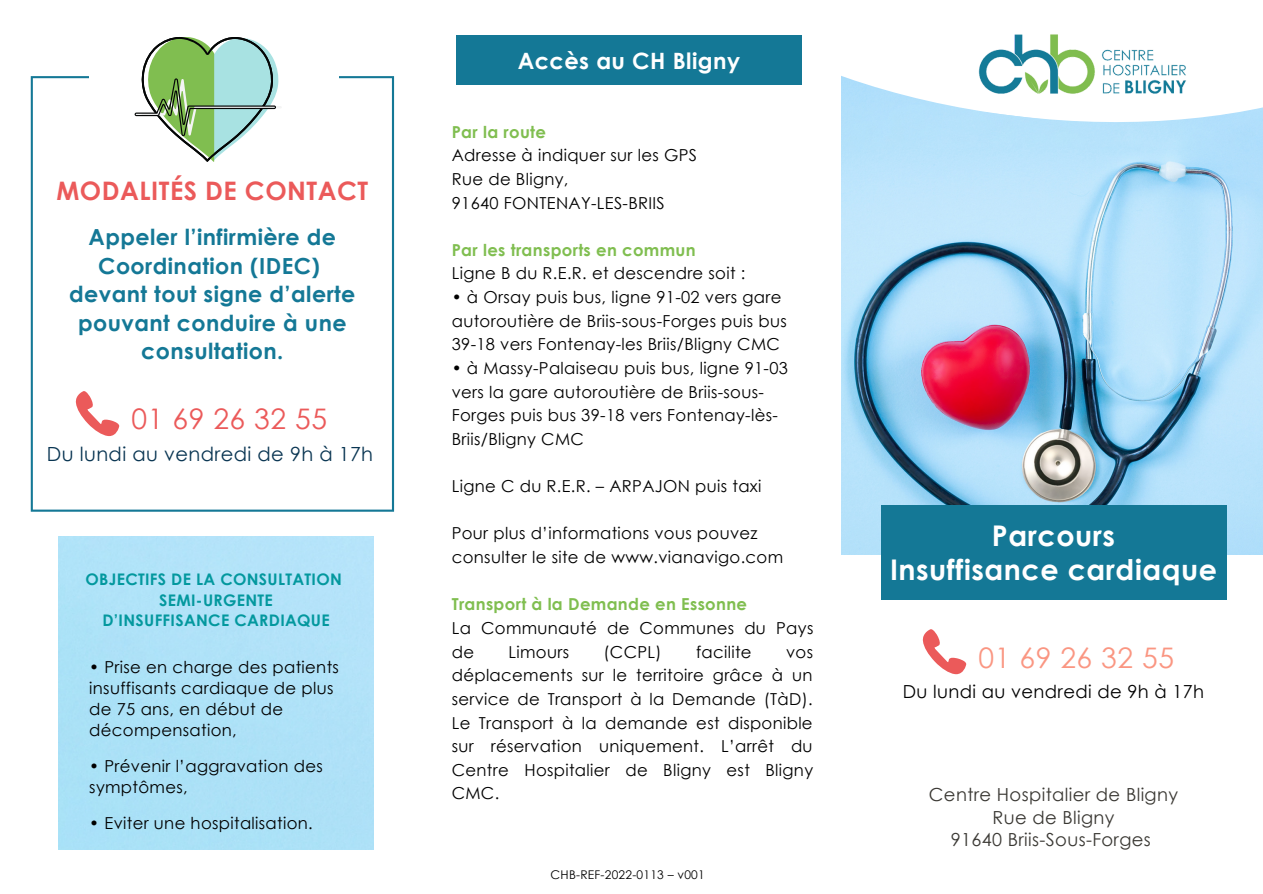
<style>
.page{position:relative;width:1263px;height:894px;background:#fff}
.page>*{position:absolute;margin:0;border:0;box-sizing:border-box;transform-origin:0 0}
.t1{font:700 28.5px/34.8px "Century Gothic";letter-spacing:.02em;color:#fff;text-align:center}
.t2{font:28.35px "Century Gothic";letter-spacing:.02em;color:#fa9682}
.t3{font:28.35px "Century Gothic";letter-spacing:.02em;color:#eb5a5a}
.t4{font:700 25.5px "Century Gothic";letter-spacing:.02em;color:#eb5a5a}
.t5{font:700 22.5px "Century Gothic";letter-spacing:.02em;color:#fff}
.t6{font:700 22.2px/28.5px "Century Gothic";letter-spacing:.02em;color:#147896;text-align:center}
.t7{font:19.5px "Century Gothic";letter-spacing:.02em;color:#093552}
.t8{font:18px/22.5px "Century Gothic";letter-spacing:.02em;color:#3a3833;text-align:center}
.t9{font:18px "Century Gothic";letter-spacing:.02em;color:#000}
.t10{font:16.5px/23.5px "Century Gothic";letter-spacing:.02em;color:#000}
.t11{font:700 16.5px "Century Gothic";letter-spacing:.02em;color:#80be50}
.t12{font:700 15.9px/20.5px "Century Gothic";letter-spacing:.02em;color:#03989e;text-align:center}
.t13{font:12px "Century Gothic";letter-spacing:.02em;color:#000}
</style>
<div class="page">
<img style="left:842px;top:169px;width:420px;height:386px">
<svg style="left:923px;top:629px;width:43px;height:45px"></svg>
<svg style="left:571px;top:35px;width:692px;height:134px"></svg>
<img style="left:973px;top:34px;width:220px;height:72px">
<div style="left:881px;top:505px;width:345px;height:94px;background:#147896"></div>
<svg style="left:31px;top:76px;width:363px;height:435px"></svg>
<div style="left:89px;top:49px;width:250px;height:55px;background:#fff"></div>
<svg style="left:135px;top:37px;width:147px;height:125px"></svg>
<svg style="left:76px;top:391px;width:43px;height:45px"></svg>
<div style="left:456px;top:36px;width:346px;height:49px;background:#147896"></div>
<h3 class="t4" style="left:56px;top:174px;width:313px">MODALITÉS DE CONTACT</h3>
<h3 class="t6" style="left:69px;top:222px;width:288px">Appeler l’infirmière de<br>Coordination (IDEC) devant tout signe d’alerte pouvant conduire à une consultation.</h3>
<h2 class="t3" style="left:132px;top:401px;width:197px">01 69 26 32 55</h2>
<p class="t7" style="left:47px;top:441px;width:328px">Du lundi au vendredi de 9h à 17h</p>
<p class="t12" style="left:85px;top:568px;width:258px">OBJECTIFS DE LA CONSULTATION<br>SEMI-URGENTE<br>D’INSUFFISANCE CARDIAQUE</p>
<p class="t10" style="left:89px;top:655px;width:251px;line-height:21px">• Prise en charge des patients insuffisants cardiaque de plus de 75 ans, en début de décompensation,</p>
<p class="t10" style="left:89px;top:754px;width:235px;line-height:21px">• Prévenir l’aggravation des symptômes,</p>
<p class="t10" style="left:89px;top:810px;width:225px">• Eviter une hospitalisation.</p>
<h3 class="t5" style="left:518px;top:47px;width:224px">Accès au CH Bligny</h3>
<p class="t11" style="left:452px;top:121px;width:96px">Par la route</p>
<p class="t10" style="left:452px;top:143px;width:247px">Adresse à indiquer sur les GPS<br>Rue de Bligny,<br>91640 FONTENAY-LES-BRIIS</p>
<p class="t11" style="left:452px;top:239px;width:245px">Par les transports en commun</p>
<p class="t10" style="left:452px;top:261px;width:295px">Ligne B du R.E.R. et descendre soit :</p>
<p class="t10" style="left:452px;top:285px;width:337px">• à Orsay puis bus, ligne 91-02 vers gare autoroutière de Briis-sous-Forges puis bus<br>39-18 vers Fontenay-les Briis/Bligny CMC</p>
<p class="t10" style="left:452px;top:355px;width:338px">• à Massy-Palaiseau puis bus, ligne 91-03 vers la gare autoroutière de Briis-sous-Forges puis bus 39-18 vers Fontenay-lès-Briis/Bligny CMC</p>
<p class="t10" style="left:452px;top:474px;width:311px">Ligne C du R.E.R. – ARPAJON puis taxi</p>
<p class="t10" style="left:452px;top:521px;width:333px">Pour plus d’informations vous pouvez consulter le site de www.vianavigo.com</p>
<p class="t11" style="left:452px;top:593px;width:297px">Transport à la Demande en Essonne</p>
<p class="t10" style="left:452px;top:615px;width:363px">La Communauté de Communes du Pays de</p>
<p class="t10" style="left:509px;top:639px;width:62px">Limours</p>
<p class="t10" style="left:604px;top:639px;width:59px">(CCPL)</p>
<p class="t10" style="left:696px;top:639px;width:57px">facilite</p>
<p class="t10" style="left:452px;top:639px;width:363px;text-align:justify;text-indent:334px">vos déplacements sur le territoire grâce à un service de Transport à la Demande (TàD).<br>Le Transport à la demande est disponible sur réservation uniquement. L’arrêt du Centre Hospitalier de Bligny est Bligny CMC.</p>
<p class="t13" style="left:551px;top:867px;width:156px">CHB-REF-2022-0113 – v001</p>
<h1 class="t1" style="left:890px;top:516px;width:329px">Parcours<br>Insuffisance cardiaque</h1>
<h2 class="t2" style="left:978px;top:639px;width:197px">01 69 26 32 55</h2>
<p class="t9" style="left:903px;top:680px;width:303px">Du lundi au vendredi de 9h à 17h</p>
<p class="t8" style="left:929px;top:782px;width:251px">Centre Hospitalier de Bligny<br>Rue de Bligny<br>91640 Briis-Sous-Forges</p>
</div>
